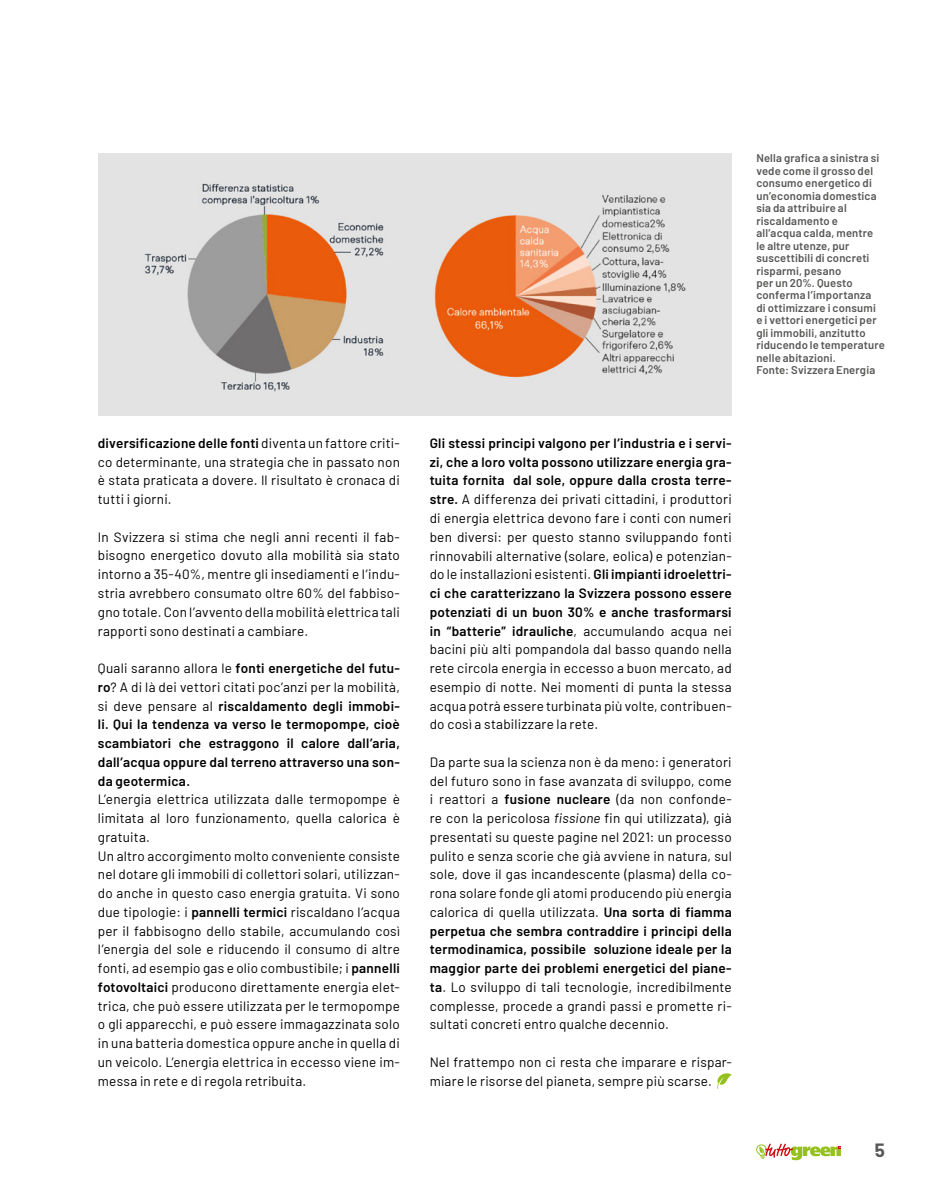
<style>
.page{position:relative;width:936px;height:1191px;background:#fff}
.page>*{position:absolute;margin:0;border:0;box-sizing:border-box;transform-origin:0 0}
.t1{font:700 18.75px "Barlow";color:#575756}
.t2{font:13.5px/18.8px "Barlow";letter-spacing:.015em;color:#000;text-align:justify}
.t3{font:600 13.5px/18.8px "Barlow";letter-spacing:.02em;color:#000;text-align:justify}
.t4{font:600 11.25px/12.5px "Barlow";letter-spacing:.015em;color:#575756}
.s1{font-weight:600}
.s2{font-weight:400}
.s3{font-style:italic}
</style>
<div class="page">
<svg style="left:756px;top:1143px;width:85px;height:17px"></svg>
<svg style="left:717px;top:1073px;width:14px;height:15px"></svg>
<div style="left:98px;top:153px;width:633px;height:263px;background:#e3e3e3"></div>
<img style="left:144px;top:183px;width:542px;height:209px">
<p class="t2" style="left:98px;top:432px;width:303px"><span class="s1">diversificazione delle fonti</span> diventa un fattore criti&shy;co determinante, una strategia che in passato non è stata praticata a dovere. Il risultato è cronaca di tutti i giorni.</p>
<p class="t2" style="left:98px;top:526px;width:303px">In Svizzera si stima che negli anni recenti il fab&shy;bisogno energetico dovuto alla mobilità sia stato intorno a 35-40%, mentre gli insediamenti e l’indu&shy;stria avrebbero consumato oltre 60% del fabbiso&shy;gno totale. Con l’avvento della mobilità elettrica tali rapporti sono destinati a cambiare.</p>
<p class="t3" style="left:98px;top:657px;width:303px"><span class="s2">Quali saranno allora le</span> fonti energetiche del futu&shy;ro<span class="s2">? A di là dei vettori citati poc’anzi per la mobilità, si deve pensare al</span> riscaldamento degli immobi&shy;li. Qui la tendenza va verso le termopompe, cioè scambiatori che estraggono il calore dall’aria, dall’acqua oppure dal terreno attraverso una son&shy;da geotermica.</p>
<p class="t2" style="left:98px;top:789px;width:303px;text-align:left">L’energia elettrica utilizzata dalle termopompe è limitata al loro funzionamento, quella calorica è gratuita.<br>Un altro accorgimento molto conveniente consiste nel dotare gli immobili di collettori solari, utilizzan&shy;do anche in questo caso energia gratuita. Vi sono due tipologie: i <span class="s1">pannelli termici</span> riscaldano l’acqua per il fabbisogno dello stabile, accumulando così l’energia del sole e riducendo il consumo di altre fonti, ad esempio gas e olio combustibile; i <span class="s1">pannelli fotovoltaici</span> producono direttamente energia elet&shy;trica, che può essere utilizzata per le termopompe o gli apparecchi, e può essere immagazzinata solo in una batteria domestica oppure anche in quella di un veicolo. L’energia elettrica in eccesso viene im&shy;messa in rete e di regola retribuita.</p>
<p class="t2" style="left:429px;top:433px;width:303px"><span class="s1">Gli stessi principi valgono per l’industria e i servi&shy;zi, che a loro volta possono utilizzare energia gra&shy;tuita fornita dal sole, oppure dalla crosta terre&shy;stre.</span> A differenza dei privati cittadini, i produttori di energia elettrica devono fare i conti con numeri ben diversi: per questo stanno sviluppando fonti rinnovabili alternative (solare, eolica) e potenzian&shy;do le installazioni esistenti. <span class="s1">Gli impianti idroelettri&shy;ci che caratterizzano la Svizzera possono essere potenziati di un buon 30% e anche trasformarsi in “batterie” idrauliche</span>, accumulando acqua nei bacini più alti pompandola dal basso quando nella rete circola energia in eccesso a buon mercato, ad esempio di notte. Nei momenti di punta la stessa acqua potrà essere turbinata più volte, contribuen&shy;do così a stabilizzare la rete.</p>
<p class="t2" style="left:429px;top:751px;width:303px">Da parte sua la scienza non è da meno: i generatori del futuro sono in fase avanzata di sviluppo, come i reattori a <span class="s1">fusione nucleare</span> (da non confonde&shy;re con la pericolosa <span class="s3">fissione</span> fin qui utilizzata), già presentati su queste pagine nel 2021: un processo pulito e senza scorie che già avviene in natura, sul sole, dove il gas incandescente (plasma) della co&shy;rona solare fonde gli atomi producendo più energia calorica di quella utilizzata. <span class="s1">Una sorta di fiamma perpetua che sembra contraddire i principi della termodinamica, possibile soluzione ideale per la maggior parte dei problemi energetici del piane&shy;ta</span>. Lo sviluppo di tali tecnologie, incredibilmente complesse, procede a grandi passi e promette ri&shy;sultati concreti entro qualche decennio.</p>
<p class="t2" style="left:429px;top:1051px;width:303px">Nel frattempo non ci resta che imparare e rispar&shy;miare le risorse del pianeta, sempre più scarse.</p>
<p class="t4" style="left:756px;top:151px;width:130px">Nella grafica a sinistra si vede come il grosso del consumo energetico di un’economia domestica sia da attribuire al riscaldamento e all’acqua calda, mentre le altre utenze, pur suscettibili di concreti risparmi, pesano<br>per un 20%. Questo conferma l’importanza<br>di ottimizzare i consumi<br>e i vettori energetici per gli immobili, anzitutto riducendo le temperature nelle abitazioni.<br>Fonte: Svizzera Energia</p>
<h1 class="t1" style="left:874px;top:1136px;width:12px">5</h1>
</div>
